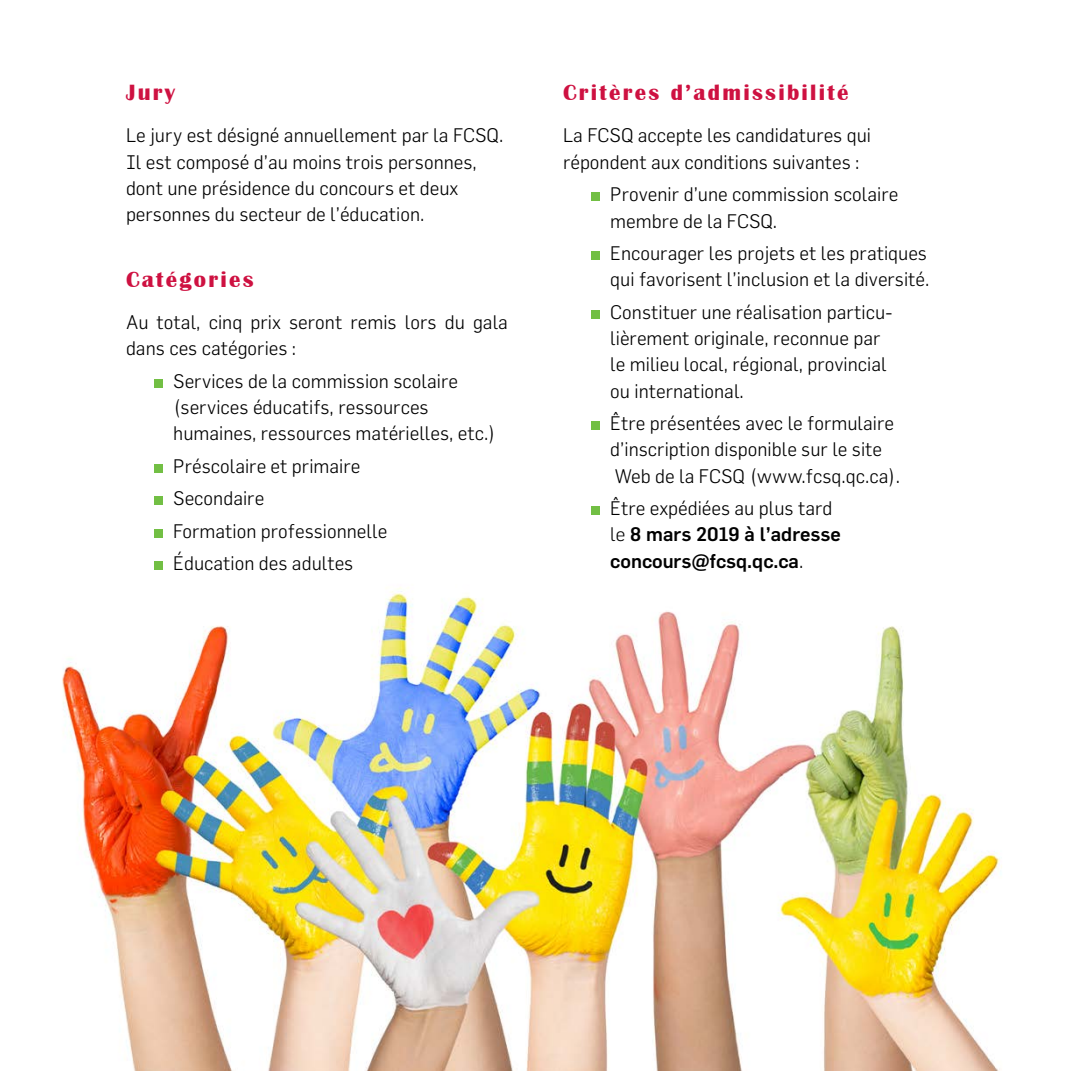
<style>
.page{position:relative;width:1071px;height:1071px;background:#fff}
.page>*{position:absolute;margin:0;border:0;box-sizing:border-box;transform-origin:0 0}
.t1{font:700 22.75px "Britannic";letter-spacing:.1em;color:#ce1141}
.t2{font:300 19.25px/26.2px "Flama";color:#000}
.t3{font:500 19.25px/26.2px "Flama";color:#000}
.s1{font-weight:300}
</style>
<div class="page">
<img style="left:62px;top:561px;width:940px;height:510px">
<div style="left:154px;top:379px;width:9px;height:9px;background:#72bf44"></div>
<div style="left:154px;top:464px;width:9px;height:9px;background:#72bf44"></div>
<div style="left:154px;top:496px;width:9px;height:9px;background:#72bf44"></div>
<div style="left:154px;top:529px;width:9px;height:9px;background:#72bf44"></div>
<div style="left:154px;top:562px;width:9px;height:8px;background:#72bf44"></div>
<div style="left:591px;top:192px;width:9px;height:9px;background:#72bf44"></div>
<div style="left:591px;top:251px;width:9px;height:9px;background:#72bf44"></div>
<div style="left:591px;top:310px;width:9px;height:9px;background:#72bf44"></div>
<div style="left:591px;top:421px;width:9px;height:9px;background:#72bf44"></div>
<div style="left:591px;top:506px;width:9px;height:9px;background:#72bf44"></div>
<p class="t1" style="left:126px;top:80px;width:51px">Jury</p>
<p class="t2" style="left:126px;top:122px;width:379px">Le jury est désigné annuellement par la FCSQ.<br>Il est composé d’au moins trois personnes, dont une présidence du concours et deux personnes du secteur de l’éducation.</p>
<p class="t1" style="left:126px;top:266px;width:129px">Catégories</p>
<p class="t2" style="left:126px;top:308px;width:383px">Au total, cinq prix seront remis lors du gala dans ces catégories :</p>
<p class="t2" style="left:173px;top:367px;width:324px">Services de la commission scolaire (services éducatifs, ressources humaines, ressources matérielles, etc.)</p>
<p class="t2" style="left:173px;top:449px;width:215px;line-height:32.6px">Préscolaire et primaire<br>Secondaire<br>Formation professionnelle<br>Éducation des adultes</p>
<p class="t1" style="left:563px;top:80px;width:287px">Critères d’admissibilité</p>
<p class="t2" style="left:563px;top:122px;width:310px">La FCSQ accepte les candidatures qui répondent aux conditions suivantes :</p>
<p class="t2" style="left:610px;top:181px;width:290px">Provenir d’une commission scolaire membre de la FCSQ.</p>
<p class="t2" style="left:610px;top:240px;width:321px">Encourager les projets et les pratiques qui favorisent l’inclusion et la diversité.</p>
<p class="t2" style="left:610px;top:298px;width:282px">Constituer une réalisation particu&shy;lièrement originale, reconnue par le milieu local, régional, provincial ou international.</p>
<p class="t2" style="left:610px;top:410px;width:291px">Être présentées avec le formulaire d’inscription disponible sur le site<br>Web de la FCSQ (www.fcsq.qc.ca).</p>
<p class="t3" style="left:610px;top:494px;width:232px"><span class="s1">Être expédiées au plus tard </span><span class="s1">le</span> 8 mars 2019 à l’adresse concours@fcsq.qc.ca<span class="s1">.</span></p>
</div>
